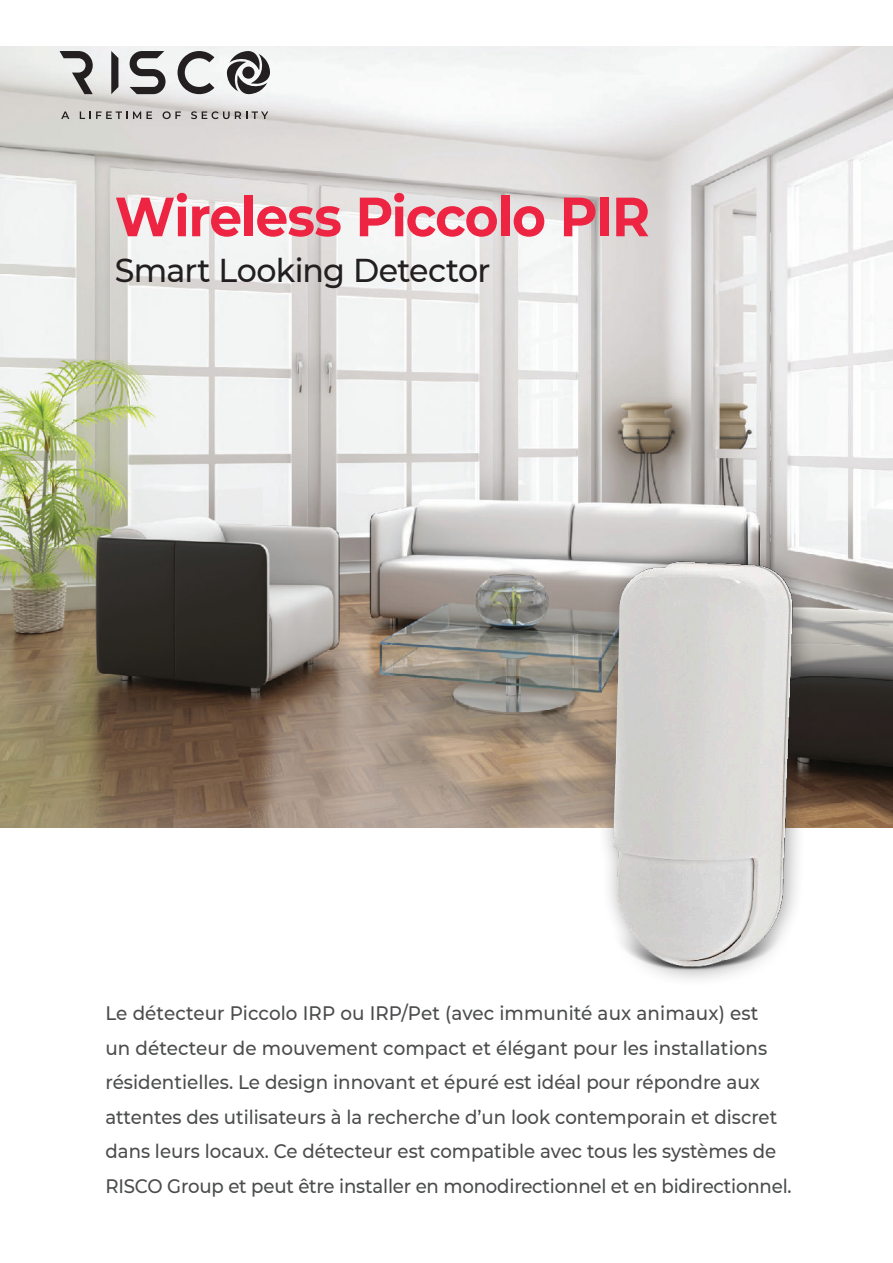
<style>
.page{position:relative;width:893px;height:1263px;background:#fff}
.page>*{position:absolute;margin:0;border:0;box-sizing:border-box;transform-origin:0 0}
.t1{font:700 55.2px "Montserrat";letter-spacing:-.02em;color:#ed2542;scale:.94 1}
.t2{font:500 33px "Montserrat";letter-spacing:-.025em;color:#231f20;scale:.96 1}
.t3{font:500 19.5px/34.5px "Montserrat";color:#4b4c4d;scale:.94 1}
</style>
<div class="page">
<svg style="left:0;top:46px;width:893px;height:1px"></svg>
<img style="left:0;top:47px;width:893px;height:780px">
<svg style="left:111px;top:51px;width:7px;height:43px"></svg>
<svg style="left:178px;top:51px;width:36px;height:43px"></svg>
<svg style="left:227px;top:51px;width:43px;height:43px"></svg>
<div style="left:242px;top:67px;width:13px;height:12px;background:#231f20;border-radius:50%"></div>
<svg style="left:60px;top:51px;width:33px;height:43px"></svg>
<svg style="left:130px;top:51px;width:36px;height:43px"></svg>
<svg style="left:61px;top:111px;width:8px;height:8px"></svg>
<svg style="left:80px;top:111px;width:72px;height:8px"></svg>
<svg style="left:163px;top:111px;width:18px;height:8px"></svg>
<svg style="left:191px;top:111px;width:77px;height:8px"></svg>
<img style="left:575px;top:534px;width:262px;height:446px">
<p class="t1" style="left:115px;top:177px;width:571px">Wireless Piccolo PIR</p>
<p class="t2" style="left:115px;top:247px;width:393px">Smart Looking Detector</p>
<p class="t3" style="left:105px;top:995px;width:732px">Le détecteur Piccolo IRP ou IRP/Pet (avec immunité aux animaux) est<br>un détecteur de mouvement compact et élégant pour les installations résidentielles. Le design innovant et épuré est idéal pour répondre aux attentes des utilisateurs laà recherche d’un look contemporain et discret dans leurs locaux. Ce détecteur est compatible avec tous les systèmes de RISCO Group et peut être installer en monodirectionnel et en bidirectionnel.</p>
</div>
